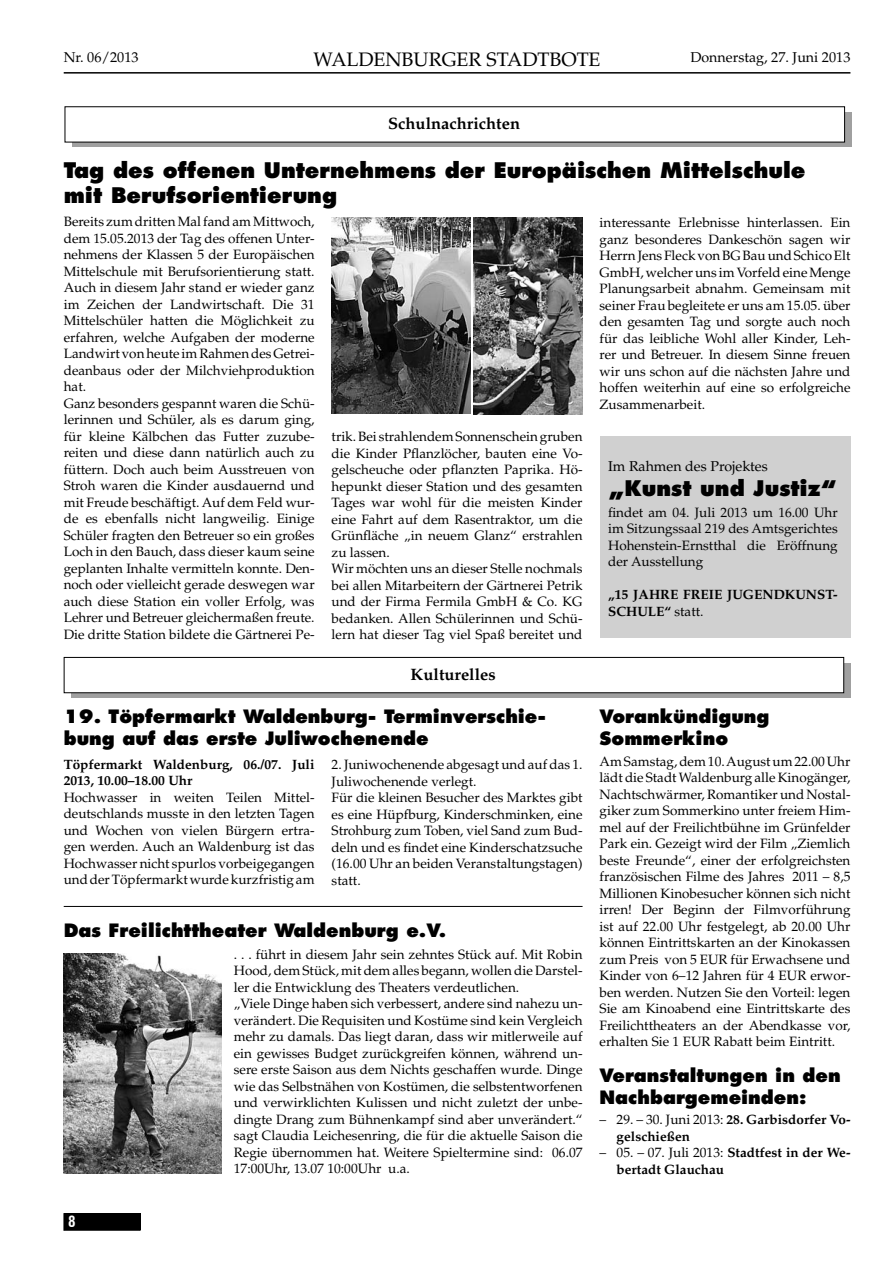
<style>
.page{position:relative;width:893px;height:1263px;background:#fff}
.page>*{position:absolute;margin:0;border:0;box-sizing:border-box;transform-origin:0 0}
.t1{font:800 21px/25.2px "Futura LT";color:#000}
.t2{font:19.5px "Palatino";color:#000}
.t3{font:800 18px/21.6px "Futura LT";color:#000}
.t4{font:700 16.5px "Palatino";color:#000}
.t5{font:700 condensed 15px "Swiss 721 BT";color:#fff}
.t6{font:14.25px "Palatino";color:#000}
.t7{font:13.5px/16.5px "Palatino";color:#000;text-align:justify}
.t8{font:700 13.5px/16.5px "Palatino";color:#000}
.s1{font-weight:400}
</style>
<div class="page">
<hr style="left:64px;top:72px;width:786px;height:2px;background:#000">
<div style="left:64px;top:1214px;width:76px;height:16px;background:#000"></div>
<div style="left:64px;top:1213px;width:76px;height:17px;border:1px solid #000"></div>
<img style="left:64px;top:954px;width:157px;height:220px">
<div style="left:600px;top:436px;width:250px;height:202px;background:#d0d0d0"></div>
<div style="left:72px;top:113px;width:779px;height:34px;background:linear-gradient(to right,#a1a1a1,#9f9f9f)"></div>
<div style="left:65px;top:107px;width:779px;height:35px;background:#fff"></div>
<img style="left:474px;top:218px;width:108px;height:196px">
<img style="left:332px;top:217px;width:138px;height:197px">
<svg style="left:71px;top:663px;width:779px;height:34px;background:#969696"></svg>
<div style="left:64px;top:657px;width:780px;height:36px;background:#fff"></div>
<div style="left:64px;top:657px;width:780px;height:36px;border:1px solid #000"></div>
<hr style="left:64px;top:906px;width:518px;height:1px;background:#000">
<p class="t6" style="left:64px;top:52px;width:76px">Nr. 06/2013</p>
<h2 class="t2" style="left:314px;top:52px;width:288px">WALDENBURGER STADTBOTE</h2>
<p class="t6" style="left:690px;top:52px;width:161px">Donnerstag, 27. Juni 2013</p>
<p class="t4" style="left:388px;top:117px;width:133px">Schulnachrichten</p>
<h1 class="t1" style="left:64px;top:157px;width:743px">Tag des offenen Unternehmens der Europäischen Mittelschule mit Berufsorientierung</h1>
<p class="t7" style="left:64px;top:215px;width:252px;text-align:left">Bereits zum dritten Mal fand am Mittwoch, dem 15.05.2013 der Tag des offenen Unter&shy;nehmens der Klassen 5 der Europäischen Mittelschule mit Berufsorientierung statt.<br>Auch in diesem Jahr stand er wieder ganz im Zeichen der Landwirtschaft. Die 31<br>Mittelschüler hatten die Möglichkeit zu erfahren, welche Aufgaben der moderne Landwirt von heute im Rahmen des Getrei&shy;deanbaus oder der Milchviehproduktion hat.<br>Ganz besonders gespannt waren die Schü&shy;lerinnen und Schüler, als es darum ging, für kleine Kälbchen das Futter zuzube&shy;reiten und diese dann natürlich auch zu füttern. Doch auch beim Ausstreuen von Stroh waren die Kinder ausdauernd und mit Freude beschäftigt. Auf dem Feld wur&shy;de es ebenfalls nicht langweilig. Einige Schüler fragten den Betreuer so ein großes Loch in den Bauch, dass dieser kaum seine geplanten Inhalte vermitteln konnte. Den&shy;noch oder vielleicht gerade deswegen war auch diese Station ein voller Erfolg, was Lehrer und Betreuer gleichermaßen freute.<br>Die dritte Station bildete die Gärtnerei Pe-</p>
<p class="t7" style="left:332px;top:430px;width:252px;text-align:left">trik. Bei strahlendem Sonnenschein gruben die Kinder Pflanzlöcher, bauten eine Vo&shy;gelscheuche oder pflanzten Paprika. Hö&shy;hepunkt dieser Station und des gesamten Tages war wohl für die meisten Kinder eine Fahrt auf dem Rasentraktor, um die Grünfläche „in neuem Glanz“ erstrahlen zu lassen.<br>Wir möchten uns an dieser Stelle nochmals bei allen Mitarbeitern der Gärtnerei Petrik und der Firma Fermila GmbH &amp; Co. KG bedanken. Allen Schülerinnen und Schü&shy;lern hat dieser Tag viel Spaß bereitet und</p>
<p class="t4" style="left:411px;top:668px;width:87px">Kulturelles</p>
<h3 class="t3" style="left:64px;top:706px;width:484px">19. Töpfermarkt Waldenburg- Terminverschie&shy;bung auf das erste Juliwochenende</h3>
<p class="t8" style="left:64px;top:757px;width:252px">Töpfermarkt Waldenburg, 06./07. Juli<br>2013, 10.00–18.00 Uhr</p>
<p class="t7" style="left:64px;top:790px;width:252px">Hochwasser in weiten Teilen Mittel&shy;deutschlands musste in den letzten Tagen und Wochen von vielen Bürgern ertra&shy;gen werden. Auch an Waldenburg ist das Hochwasser nicht spurlos vorbeigegangen und der Töpfermarkt wurde kurzfristig am</p>
<p class="t7" style="left:332px;top:758px;width:252px;text-align:left">2. Juniwochenende abgesagt und auf das 1.<br>Juliwochenende verlegt.<br>Für die kleinen Besucher des Marktes gibt es eine Hüpfburg, Kinderschminken, eine Strohburg zum Toben, viel Sand zum Bud&shy;deln und es findet eine Kinderschatzsuche (16.00 Uhr an beiden Veranstaltungstagen) statt.</p>
<h3 class="t3" style="left:64px;top:920px;width:384px">Das Freilichttheater Waldenburg e.V.</h3>
<p class="t5" style="left:68px;top:1212px;width:9px">8</p>
<p class="t7" style="left:234px;top:948px;width:350px;text-align:left">. . . führt in diesem Jahr sein zehntes Stück auf. Mit Robin Hood, dem Stück, mit dem alles begann, wollen die Darstel&shy;ler die Entwicklung des Theaters verdeutlichen.<br>„Viele Dinge haben sich verbessert, andere sind nahezu un&shy;verändert. Die Requisiten und Kostüme sind kein Vergleich mehr zu damals. Das liegt daran, dass wir mitlerweile auf ein gewisses Budget zurückgreifen können, während un&shy;sere erste Saison aus dem Nichts geschaffen wurde. Dinge wie das Selbstnähen von Kostümen, die selbstentworfenen und verwirklichten Kulissen und nicht zuletzt der unbe&shy;dingte Drang zum Bühnenkampf sind aber unverändert.“ sagt Claudia Leichesenring, die für die aktuelle Saison die Regie übernommen hat. Weitere Spieltermine sind: 06.07<br>17:00Uhr, 13.07 10:00Uhr u.a.</p>
<p class="t7" style="left:599px;top:216px;width:252px">interessante Erlebnisse hinterlassen. Ein ganz besonderes Dankeschön sagen wir Herrn Jens Fleck von BG Bau und Schico Elt GmbH, welcher uns im Vorfeld eine Menge Planungsarbeit abnahm. Gemeinsam mit seiner Frau begleitete er uns am 15.05. über den gesamten Tag und sorgte auch noch für das leibliche Wohl aller Kinder, Leh&shy;rer und Betreuer. In diesem Sinne freuen wir uns schon auf die nächsten Jahre und hoffen weiterhin auf eine so erfolgreiche Zusammenarbeit.</p>
<p class="t6" style="left:608px;top:460px;width:161px">Im Rahmen des Projektes</p>
<h1 class="t1" style="left:608px;top:475px;width:230px">„Kunst und Justiz“</h1>
<p class="t7" style="left:608px;top:505px;width:231px">findet am 04. Juli 2013 um 16.00 Uhr im Sitzungssaal 219 des Amtsgerichtes Hohenstein-Ernstthal die Eröffnung der Ausstellung</p>
<p class="t8" style="left:608px;top:588px;width:231px">„15 JAHRE FREIE JUGENDKUNST-<br>SCHULE“ <span class="s1">statt.</span></p>
<h3 class="t3" style="left:599px;top:706px;width:171px">Vorankündigung<br>Sommerkino</h3>
<p class="t7" style="left:599px;top:754px;width:252px">Am Samstag, dem 10. August um 22.00 Uhr lädt die Stadt Waldenburg alle Kinogänger, Nachtschwärmer, Romantiker und Nostal&shy;giker zum Sommerkino unter freiem Him&shy;mel auf der Freilichtbühne im Grünfelder Park ein. Gezeigt wird der Film „Ziemlich beste Freunde“, einer der erfolgreichsten französischen Filme des Jahres 2011 – 8,5<br>Millionen Kinobesucher können sich nicht irren! Der Beginn der Filmvorführung ist auf 22.00 Uhr festgelegt, ab 20.00 Uhr können Eintrittskarten an der Kinokassen zum Preis von 5 EUR für Erwachsene und Kinder von 6–12 Jahren für 4 EUR erwor&shy;ben werden. Nutzen Sie den Vorteil: legen Sie am Kinoabend eine Eintrittskarte des Freilichttheaters an der Abendkasse vor, erhalten Sie 1 EUR Rabatt beim Eintritt.</p>
<h3 class="t3" style="left:599px;top:1064px;width:243px">Veranstaltungen in den<br>Nachbargemeinden:</h3>
<p class="t8" style="left:616px;top:1113px;width:235px;text-indent:-17px"><span class="s1">– 29. – 30. Juni 2013:</span> 28. Garbisdorfer Vo&shy;gelschießen</p>
<p class="t8" style="left:616px;top:1146px;width:235px;text-indent:-17px"><span class="s1">– 05. – 07. Juli 2013:</span> Stadtfest in der We&shy;bertadt Glauchau</p>
</div>
